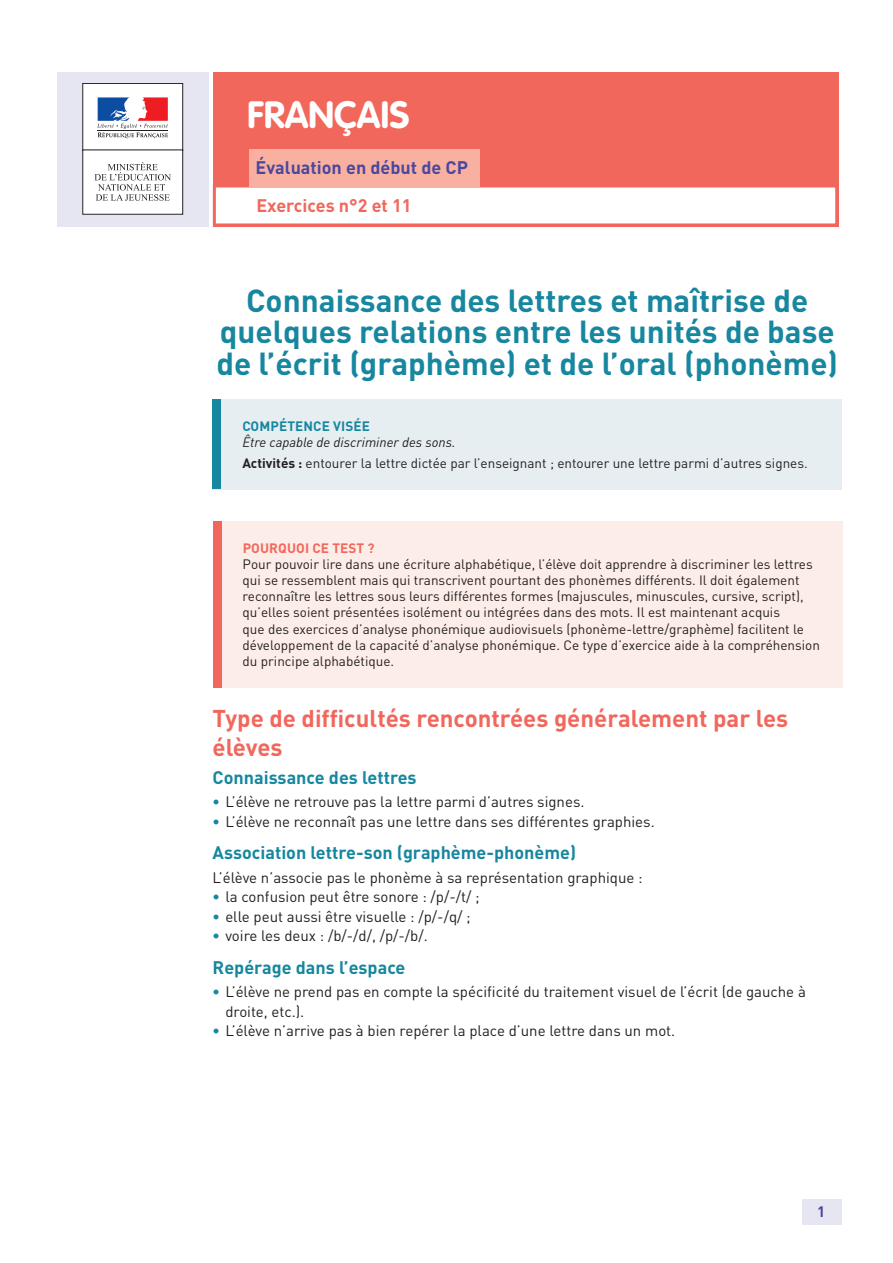
<style>
.page{position:relative;width:893px;height:1263px;background:#fff}
.page>*{position:absolute;margin:0;border:0;box-sizing:border-box;transform-origin:0 0}
._01_Nom_de_la_discip{font:700 37.5px "VAG Rounded Std";color:#fff}
._01_Titre_de_la_fich{font:700 31.5px/31.5px "DIN Pro";color:#16879f;text-align:center}
._03_Titre_de_niveau{font:700 24px/28.8px "DIN Pro";color:#f2675c}
._04_Titre_de_niveau{font:700 18px "DIN Pro";color:#16879f}
._02_Catégorie_ressou{font:700 18px "DIN Pro";color:#4a489e}
._03_Sous-catégorie-r{font:700 18px "DIN Pro";color:#f2675c}
._06_Texte_courant{font:15px/19.5px "DIN Pro";color:#231f20}
.t1{font:700 15px "DIN Pro";color:#4a489e}
._01_Texte_info_conte{font:13.5px/16.2px "DIN Pro";color:#231f20}
._15_texte_encadré{font:13.5px "DIN Pro";color:#231f20}
._15_texte_encadré-2{font:italic 13.5px "DIN Pro";color:#231f20}
._01_Titre_info_conte{font:700 13.5px "DIN Pro";letter-spacing:.01em;color:#16879f}
._01_Titre_info_conte-2{font:700 13.5px "DIN Pro";letter-spacing:.01em;color:#f2675c}
.s1{font-weight:700}
.s2{font-weight:700;color:#16879f}
</style>
<div class="page">
<div style="left:802px;top:1199px;width:39px;height:26px;background:#e6e5f2"></div>
<div style="left:213px;top:399px;width:629px;height:90px;background:#e6eef2"></div>
<div style="left:213px;top:399px;width:8px;height:90px;background:#16879f"></div>
<div style="left:213px;top:521px;width:629px;height:166px;background:#fdede8"></div>
<div style="left:213px;top:521px;width:8px;height:166px;background:#f2675c"></div>
<div style="left:213px;top:72px;width:625px;height:154px;background:#f2675c"></div>
<div style="left:57px;top:72px;width:152px;height:154px;background:#e6e5f2"></div>
<div style="left:83px;top:83px;width:100px;height:67px;background:#fff"></div>
<div style="left:82px;top:83px;width:101px;height:68px;border:1px solid #231f20"></div>
<svg style="left:97px;top:97px;width:71px;height:41px"></svg>
<hr style="left:98px;top:130px;width:70px;height:1px;background:#231f20">
<div style="left:83px;top:150px;width:100px;height:64px;background:#fff"></div>
<div style="left:82px;top:149px;width:101px;height:66px;border:1px solid #231f20"></div>
<svg style="left:94px;top:162px;width:77px;height:39px"></svg>
<div style="left:213px;top:184px;width:625px;height:42px;background:#fff;border:3px solid #f2675c"></div>
<div style="left:249px;top:149px;width:230px;height:38px;background:#f9b0a0"></div>
<p class="_01_Nom_de_la_discip" style="left:247px;top:93px;width:164px">FRANÇAIS</p>
<p class="_02_Catégorie_ressou" style="left:256px;top:156px;width:214px">Évaluation en début de CP</p>
<p class="_03_Sous-catégorie-r" style="left:256px;top:193px;width:157px">Exercices n°2 et 11</p>
<p class="_01_Titre_de_la_fich" style="left:216px;top:284px;width:623px">Connaissance des lettres et maîtrise de quelques relations entre les unités de base de l’écrit (graphème) et de l’oral (phonème)</p>
<p class="_01_Titre_info_conte" style="left:242px;top:417px;width:129px">COMPÉTENCE VISÉE</p>
<p class="_15_texte_encadré-2" style="left:242px;top:434px;width:215px">Être capable de discriminer des sons.</p>
<p class="_15_texte_encadré" style="left:242px;top:454px;width:567px"><span class="s1">Activités :</span> entourer la lettre dictée par l’enseignant ; entourer une lettre parmi d’autres signes.</p>
<p class="_01_Titre_info_conte-2" style="left:243px;top:539px;width:133px">POURQUOI CE TEST ?</p>
<p class="_01_Texte_info_conte" style="left:243px;top:555px;width:579px">Pour pouvoir lire dans une écriture alphabétique, l’élève doit apprendre à discriminer les lettres qui se ressemblent mais qui transcrivent pourtant des phonèmes différents. Il doit également reconnaître les lettres sous leurs différentes formes (majuscules, minuscules, cursive, script), qu’elles soient présentées isolément ou intégrées dans des mots. Il est maintenant acquis<br>que des exercices d’analyse phonémique audiovisuels (phonème-lettre/graphème) facilitent le développement de la capacité d’analyse phonémique. Ce type d’exercice aide à la compréhension du principe alphabétique.</p>
<p class="_03_Titre_de_niveau" style="left:213px;top:703px;width:577px">Type de difficultés rencontrées généralement par les élèves</p>
<p class="_04_Titre_de_niveau" style="left:213px;top:765px;width:205px">Connaissance des lettres</p>
<p class="_06_Texte_courant" style="left:213px;top:792px;width:373px"><span class="s2">•</span> L’élève ne retrouve pas la lettre parmi d’autres signes.</p>
<p class="_06_Texte_courant" style="left:213px;top:811px;width:444px"><span class="s2">•</span> L’élève ne reconnaît pas une lettre dans ses différentes graphies.</p>
<p class="_04_Titre_de_niveau" style="left:213px;top:841px;width:365px">Association lettre-son (graphème-phonème)</p>
<p class="_06_Texte_courant" style="left:213px;top:867px;width:432px">L’élève n’associe pas le phonème à sa représentation graphique :</p>
<p class="_06_Texte_courant" style="left:213px;top:887px;width:269px"><span class="s2">•</span> la confusion peut être sonore : /p/-/t/ ;</p>
<p class="_06_Texte_courant" style="left:213px;top:906px;width:260px"><span class="s2">•</span> elle peut aussi être visuelle : /p/-/q/ ;</p>
<p class="_06_Texte_courant" style="left:213px;top:926px;width:217px"><span class="s2">•</span> voire les deux : /b/-/d/, /p/-/b/.</p>
<p class="_04_Titre_de_niveau" style="left:213px;top:955px;width:194px">Repérage dans l’espace</p>
<p class="_06_Texte_courant" style="left:225px;top:982px;width:582px;text-indent:-13px"><span class="s2">•</span> L’élève ne prend pas en compte la spécificité du traitement visuel de l’écrit (de gauche à droite, etc.).</p>
<p class="_06_Texte_courant" style="left:213px;top:1021px;width:464px"><span class="s2">•</span> L’élève n’arrive pas à bien repérer la place d’une lettre dans un mot.</p>
<p class="t1" style="left:817px;top:1201px;width:10px">1</p>
</div>
